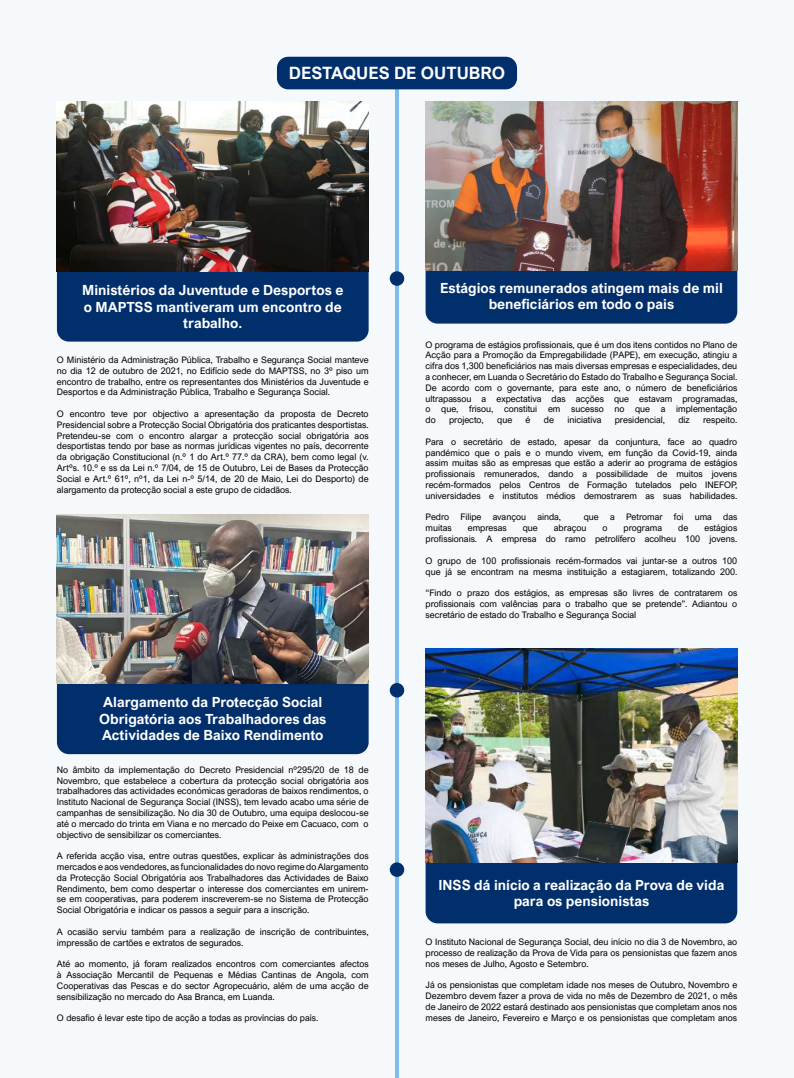
<style>
.page{position:relative;width:794px;height:1078px;background:#fff}
.page>*{position:absolute;margin:0;border:0;box-sizing:border-box;transform-origin:0 0}
.t1{font:700 17px "Arial Nova";color:#fff}
.t2{font:700 14px/16.8px "Arial Nova";color:#fff;text-align:center}
.t3{font:9px/10.8px "Arial Nova";color:#000001;text-align:justify}
</style>
<div class="page">
<div style="left:0;top:0;width:794px;height:1077px;background:#f5f9fc"></div>
<hr style="left:395px;top:80px;width:3px;height:997px;background:#69b3e7">
<div style="left:390px;top:271px;width:14px;height:15px;background:#002f6c;border-radius:50%"></div>
<div style="left:390px;top:682px;width:14px;height:15px;background:#002f6c;border-radius:50%"></div>
<div style="left:390px;top:862px;width:14px;height:14px;background:#002f6c;border-radius:50%"></div>
<div style="left:57px;top:271px;width:312px;height:70px;background:#002f6c"></div>
<img style="left:57px;top:102px;width:312px;height:169px">
<div style="left:425px;top:271px;width:312px;height:52px;background:#002f6c"></div>
<img style="left:425px;top:102px;width:312px;height:169px">
<div style="left:277px;top:57px;width:240px;height:32px;background:#002f6c;border-radius:11px"></div>
<div style="left:57px;top:682px;width:312px;height:72px;background:#002f6c"></div>
<img style="left:57px;top:514px;width:312px;height:168px">
<div style="left:425px;top:862px;width:312px;height:61px;background:#002f6c"></div>
<img style="left:425px;top:648px;width:312px;height:214px">
<h1 class="t1" style="left:289px;top:63px;width:218px">DESTAQUES DE OUTUBRO</h1>
<h2 class="t2" style="left:82px;top:281px;width:263px">Ministérios da Juventude e Desportos e o MAPTSS mantiveram um encontro de trabalho.</h2>
<p class="t3" style="left:57px;top:354px;width:313px">O Ministério da Administração Pública, Trabalho e Segurança Social manteve no dia 12 de outubro de 2021, no Edifício sede do MAPTSS, no 3º piso um encontro de trabalho, entre os representantes dos Ministérios da Juventude e Desportos e da Administração Pública, Trabalho e Segurança Social.</p>
<p class="t3" style="left:57px;top:408px;width:313px">O encontro teve por objectivo a apresentação da proposta de Decreto Presidencial sobre a Protecção Social Obrigatória dos praticantes desportistas.<br>Pretendeu-se com o encontro alargar a protecção social obrigatória aos desportistas tendo por base as normas jurídicas vigentes no país, decorrente da obrigação Constitucional (n.º 1 do Art.º 77.º da CRA), bem como legal (v.<br>Artºs. 10.º e ss da Lei n.º 7/04, de 15 de Outubro, Lei de Bases da Protecção Social e Art.º 61º, nº1, da Lei n-º 5/14, de 20 de Maio, Lei do Desporto) de alargamento da protecção social a este grupo de cidadãos.</p>
<h2 class="t2" style="left:99px;top:693px;width:229px;text-align:left">Alargamento da Protecção Social<br>Obrigatória aos Trabalhadores das<br>Actividades de Baixo Rendimento</h2>
<p class="t3" style="left:57px;top:764px;width:313px">No âmbito da implementação do Decreto Presidencial nº295/20 de 18 de Novembro, que estabelece a cobertura da protecção social obrigatória aos trabalhadores das actividades económicas geradoras de baixos rendimentos, o Instituto Nacional de Segurança Social (INSS), tem levado acabo uma série de campanhas de sensibilização. No dia 30 de Outubro, uma equipa deslocou-se até o mercado do trinta em Viana e no mercado do Peixe em Cacuaco, com o objectivo de sensibilizar os comerciantes.</p>
<p class="t3" style="left:57px;top:850px;width:313px">A referida acção visa, entre outras questões, explicar às administrações dos mercados e aos vendedores, as funcionalidades do novo regime do Alargamento da Protecção Social Obrigatória aos Trabalhadores das Actividades de Baixo Rendimento, bem como despertar o interesse dos comerciantes em unirem&shy;se em cooperativas, para poderem inscreverem-se no Sistema de Protecção Social Obrigatória e indicar os passos a seguir para a inscrição.</p>
<p class="t3" style="left:57px;top:926px;width:313px">A ocasião serviu também para a realização de inscrição de contribuintes, impressão de cartões e extratos de segurados.</p>
<p class="t3" style="left:57px;top:958px;width:313px">Até ao momento, já foram realizados encontros com comerciantes afectos à Associação Mercantil de Pequenas e Médias Cantinas de Angola, com Cooperativas das Pescas e do sector Agropecuário, além de uma acção de sensibilização no mercado do Asa Branca, em Luanda.</p>
<p class="t3" style="left:57px;top:1012px;width:263px">O desafio é levar este tipo de acção a todas as províncias do país.</p>
<h2 class="t2" style="left:440px;top:279px;width:284px">Estágios remunerados atingem mais de mil beneficiários em todo o pais</h2>
<p class="t3" style="left:425px;top:339px;width:313px">O programa de estágios profissionais, que é um dos itens contidos no Plano de Acção para a Promoção da Empregabilidade (PAPE), em execução, atingiu a cifra dos 1,300 beneficiários nas mais diversas empresas e especialidades, deu a conhecer, em Luanda o Secretário do Estado do Trabalho e Segurança Social.<br>De acordo com o governante, para este ano, o número de beneficiários ultrapassou a expectativa das acções que estavam programadas, o que, frisou, constitui em sucesso no que a implementação do</p>
<p class="t3" style="left:449px;top:414px;width:36px">projecto,</p>
<p class="t3" style="left:497px;top:414px;width:17px">que</p>
<p class="t3" style="left:525px;top:414px;width:6px">é</p>
<p class="t3" style="left:544px;top:414px;width:12px">de</p>
<p class="t3" style="left:567px;top:414px;width:36px">iniciativa</p>
<p class="t3" style="left:615px;top:414px;width:52px">presidencial,</p>
<p class="t3" style="left:678px;top:414px;width:13px">diz</p>
<p class="t3" style="left:703px;top:414px;width:36px">respeito.</p>
<p class="t3" style="left:425px;top:436px;width:313px">Para o secretário de estado, apesar da conjuntura, face ao quadro pandémico que o país e o mundo vivem, em função da Covid-19, ainda assim muitas são as empresas que estão a aderir ao programa de estágios profissionais remunerados, dando a possibilidade de muitos jovens recém-formados pelos Centros de Formação tutelados pelo INEFOP, universidades e institutos médios demostrarem as suas habilidades.</p>
<p class="t3" style="left:425px;top:512px;width:25px">Pedro</p>
<p class="t3" style="left:460px;top:512px;width:22px">Filipe</p>
<p class="t3" style="left:493px;top:512px;width:35px">avançou</p>
<p class="t3" style="left:537px;top:512px;width:25px">ainda,</p>
<p class="t3" style="left:584px;top:512px;width:17px">que</p>
<p class="t3" style="left:610px;top:512px;width:6px">a</p>
<p class="t3" style="left:626px;top:512px;width:38px">Petromar</p>
<p class="t3" style="left:674px;top:512px;width:11px">foi</p>
<p class="t3" style="left:694px;top:512px;width:19px">uma</p>
<p class="t3" style="left:723px;top:512px;width:16px">das</p>
<p class="t3" style="left:425px;top:522px;width:28px">muitas</p>
<p class="t3" style="left:468px;top:522px;width:40px">empresas</p>
<p class="t3" style="left:523px;top:522px;width:17px">que</p>
<p class="t3" style="left:554px;top:522px;width:34px">abraçou</p>
<p class="t3" style="left:602px;top:522px;width:7px">o</p>
<p class="t3" style="left:623px;top:522px;width:40px">programa</p>
<p class="t3" style="left:678px;top:522px;width:12px">de</p>
<p class="t3" style="left:425px;top:522px;width:313px;text-align:right">estágios<br>profissionais. A empresa do ramo petrolífero acolheu 100 jovens.</p>
<p class="t3" style="left:425px;top:555px;width:313px">O grupo de 100 profissionais recém-formados vai juntar-se a outros 100 que já se encontram na mesma instituição a estagiarem, totalizando 200.</p>
<p class="t3" style="left:425px;top:587px;width:313px">“Findo o prazo dos estágios, as empresas são livres de contratarem os profissionais com valências para o trabalho que se pretende”. Adiantou o secretário de estado do Trabalho e Segurança Social</p>
<h2 class="t2" style="left:438px;top:875px;width:287px">INSS dá início a realização da Prova de vida para os pensionistas</h2>
<p class="t3" style="left:425px;top:936px;width:313px">O Instituto Nacional de Segurança Social, deu início no dia 3 de Novembro, ao processo de realização da Prova de Vida para os pensionistas que fazem anos nos meses de Julho, Agosto e Setembro.</p>
<p class="t3" style="left:425px;top:979px;width:313px">Já os pensionistas que completam idade nos meses de Outubro, Novembro e Dezembro devem fazer a prova de vida no mês de Dezembro de 2021, o mês de Janeiro de 2022 estará destinado aos pensionistas que completam anos nos meses de Janeiro, Fevereiro e Março e os pensionistas que completam anos</p>
</div>
